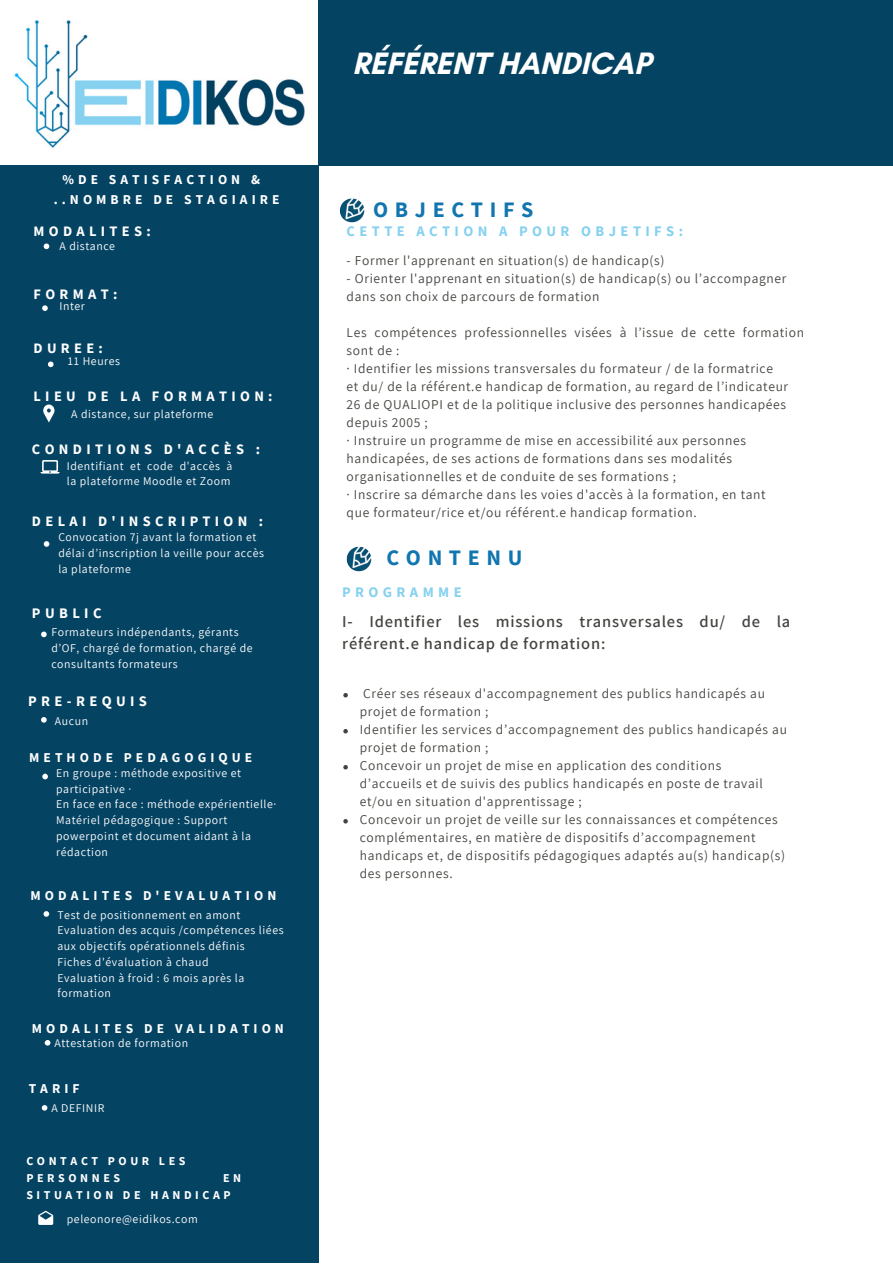
<style>
.page{position:relative;width:893px;height:1264px;background:#fff}
.page>*{position:absolute;margin:0;border:0;box-sizing:border-box;transform-origin:0 0}
.t1{font:700 31.5px "Glacial Indifference";color:#fff}
.t2{font:700 22.05px "Source Sans Pro";letter-spacing:.3em;color:#1176b0}
.t3{font:600 16.5px/22.5px "Assistant";letter-spacing:.05em;color:#444440}
.t4{font:700 14.55px "Source Sans Pro";letter-spacing:.3em;color:#86d1f0}
.t5{font:700 14.55px "Source Sans Pro";letter-spacing:.3em;color:#fff}
.t6{font:700 14.4px "Source Sans Pro";letter-spacing:.3em;color:#fff}
.t7{font:13.5px/18px "Assistant";letter-spacing:.05em;color:#444440}
.t8{font:700 13.5px "Source Sans Pro";letter-spacing:.3em;color:#fff}
.t9{font:700 12px/16.8px "Source Sans Pro";letter-spacing:.3em;color:#fff}
.t10{font:11.85px/15.8px "Assistant";letter-spacing:.05em;color:#fff}
</style>
<div class="page">
<div style="left:318px;top:0;width:574px;height:165px;background:#054363"></div>
<div style="left:0;top:166px;width:318px;height:1096px;background:#054363"></div>
<svg style="left:43px;top:404px;width:11px;height:18px"></svg>
<svg style="left:40px;top:460px;width:20px;height:13px"></svg>
<svg style="left:38px;top:1210px;width:15px;height:14px"></svg>
<svg style="left:44px;top:541px;width:5px;height:6px"></svg>
<svg style="left:41px;top:717px;width:6px;height:5px"></svg>
<svg style="left:41px;top:631px;width:6px;height:6px"></svg>
<svg style="left:44px;top:243px;width:5px;height:6px"></svg>
<svg style="left:48px;top:361px;width:6px;height:6px"></svg>
<svg style="left:42px;top:305px;width:6px;height:6px"></svg>
<img style="left:14px;top:20px;width:291px;height:128px">
<img style="left:340px;top:198px;width:24px;height:25px;border-radius:50%">
<svg style="left:343px;top:693px;width:5px;height:4px"></svg>
<svg style="left:343px;top:729px;width:5px;height:4px"></svg>
<svg style="left:343px;top:765px;width:5px;height:4px"></svg>
<svg style="left:343px;top:819px;width:5px;height:4px"></svg>
<img style="left:346px;top:546px;width:25px;height:25px;border-radius:50%">
<svg style="left:42px;top:1105px;width:5px;height:5px"></svg>
<svg style="left:42px;top:773px;width:6px;height:6px"></svg>
<svg style="left:44px;top:911px;width:5px;height:5px"></svg>
<svg style="left:45px;top:1040px;width:5px;height:5px"></svg>
<p class="t8" style="left:62px;top:171px;width:199px">%DE SATISFACTION &amp;</p>
<p class="t8" style="left:54px;top:190px;width:227px">..NOMBRE DE STAGIAIRE</p>
<p class="t6" style="left:34px;top:222px;width:119px">MODALITES:</p>
<p class="t10" style="left:59px;top:238px;width:57px">A distance</p>
<p class="t6" style="left:34px;top:284px;width:85px">FORMAT:</p>
<p class="t10" style="left:59px;top:298px;width:27px">Inter</p>
<p class="t6" style="left:34px;top:338px;width:71px">DUREE:</p>
<p class="t10" style="left:68px;top:352px;width:54px">11 Heures</p>
<p class="t6" style="left:34px;top:387px;width:240px">LIEU DE LA FORMATION:</p>
<p class="t10" style="left:71px;top:405px;width:144px">A distance, sur plateforme</p>
<p class="t6" style="left:32px;top:440px;width:229px">CONDITIONS D'ACCÈS :</p>
<p class="t10" style="left:67px;top:457px;width:167px">Identifiant et code d'accès à la plateforme Moodle et Zoom</p>
<p class="t6" style="left:32px;top:512px;width:233px">DELAI D'INSCRIPTION :</p>
<p class="t10" style="left:58px;top:529px;width:207px">Convocation 7j avant la formation et délai d’inscription la veille pour accès la plateforme</p>
<p class="t5" style="left:32px;top:603px;width:71px">PUBLIC</p>
<p class="t10" style="left:51px;top:624px;width:203px">Formateurs indépendants, gérants d’OF, chargé de formation, chargé de consultants formateurs</p>
<p class="t5" style="left:28px;top:691px;width:120px">PRE-REQUIS</p>
<p class="t10" style="left:55px;top:712px;width:35px">Aucun</p>
<p class="t8" style="left:29px;top:748px;width:224px">METHODE PEDAGOGIQUE</p>
<p class="t10" style="left:56px;top:764px;width:186px">En groupe : méthode expositive et</p>
<p class="t10" style="left:56px;top:780px;width:77px">participative ·</p>
<p class="t10" style="left:56px;top:796px;width:222px">En face en face : méthode expérientielle·<br>Matériel pédagogique : Support</p>
<p class="t10" style="left:56px;top:827px;width:196px">powerpoint et document aidant à la</p>
<p class="t10" style="left:56px;top:843px;width:53px">rédaction</p>
<p class="t8" style="left:31px;top:886px;width:247px">MODALITES D'EVALUATION</p>
<p class="t10" style="left:57px;top:906px;width:228px">Test de positionnement en amont<br>Evaluation des acquis /compétences liées aux objectifs opérationnels définis</p>
<p class="t10" style="left:57px;top:953px;width:153px">Fiches d'évaluation à chaud</p>
<p class="t10" style="left:57px;top:969px;width:188px">Evaluation à froid : 6 mois après la formation</p>
<p class="t8" style="left:32px;top:1019px;width:254px">MODALITES DE VALIDATION</p>
<p class="t10" style="left:54px;top:1035px;width:135px">Attestation de formation</p>
<p class="t8" style="left:29px;top:1080px;width:52px">TARIF</p>
<p class="t10" style="left:51px;top:1100px;width:54px">A DEFINIR</p>
<p class="t9" style="left:26px;top:1152px;width:161px">CONTACT POUR LES</p>
<p class="t9" style="left:26px;top:1169px;width:95px">PERSONNES</p>
<p class="t9" style="left:26px;top:1169px;width:216px;text-indent:197px">E N<br>SITUATION DE HANDICAP</p>
<p class="t10" style="left:67px;top:1210px;width:132px">peleonore@eidikos.com</p>
<p class="t1" style="left:352px;top:44px;width:300px">RÉFÉRENT HANDICAP</p>
<p class="t2" style="left:373px;top:195px;width:162px">OBJECTIFS</p>
<p class="t4" style="left:346px;top:222px;width:338px">CETTE ACTION A POUR OBJETIFS:</p>
<p class="t7" style="left:346px;top:251px;width:319px">- Former l'apprenant en situation(s) de handicap(s)</p>
<p class="t7" style="left:346px;top:269px;width:441px">- Orienter l'apprenant en situation(s) de handicap(s) ou l’accompagner dans son choix de parcours de formation</p>
<p class="t7" style="left:346px;top:323px;width:459px">Les compétences professionnelles visées à l’issue de cette formation sont de :</p>
<p class="t7" style="left:346px;top:359px;width:428px">· Identifier les missions transversales du formateur / de la formatrice</p>
<p class="t7" style="left:346px;top:377px;width:443px">et du/ de la référent.e handicap de formation, au regard de l’indicateur</p>
<p class="t7" style="left:346px;top:395px;width:441px">26 de QUALIOPI et de la politique inclusive des personnes handicapées depuis 2005 ;</p>
<p class="t7" style="left:346px;top:431px;width:401px">· Instruire un programme de mise en accessibilité aux personnes handicapées, de ses actions de formations dans ses modalités organisationnelles et de conduite de ses formations ;</p>
<p class="t7" style="left:346px;top:485px;width:420px">· Inscrire sa démarche dans les voies d'accès à la formation, en tant</p>
<p class="t7" style="left:346px;top:503px;width:351px">que formateur/rice et/ou référent.e handicap formation.</p>
<p class="t2" style="left:386px;top:543px;width:137px">CONTENU</p>
<p class="t4" style="left:342px;top:583px;width:121px">PROGRAMME</p>
<p class="t3" style="left:342px;top:609px;width:449px">I- Identifier les missions transversales du/ de la référent.e handicap de formation:</p>
<p class="t7" style="left:360px;top:683px;width:406px">Créer ses réseaux d'accompagnement des publics handicapés au projet de formation ;</p>
<p class="t7" style="left:360px;top:719px;width:428px">Identifier les services d’accompagnement des publics handicapés au projet de formation ;</p>
<p class="t7" style="left:360px;top:755px;width:404px">Concevoir un projet de mise en application des conditions d’accueils et de suivis des publics handicapés en poste de travail et/ou en situation d'apprentissage ;</p>
<p class="t7" style="left:360px;top:809px;width:427px">Concevoir un projet de veille sur les connaissances et compétences complémentaires, en matière de dispositifs d’accompagnement handicaps et, de dispositifs pédagogiques adaptés au(s) handicap(s) des personnes.</p>
</div>
